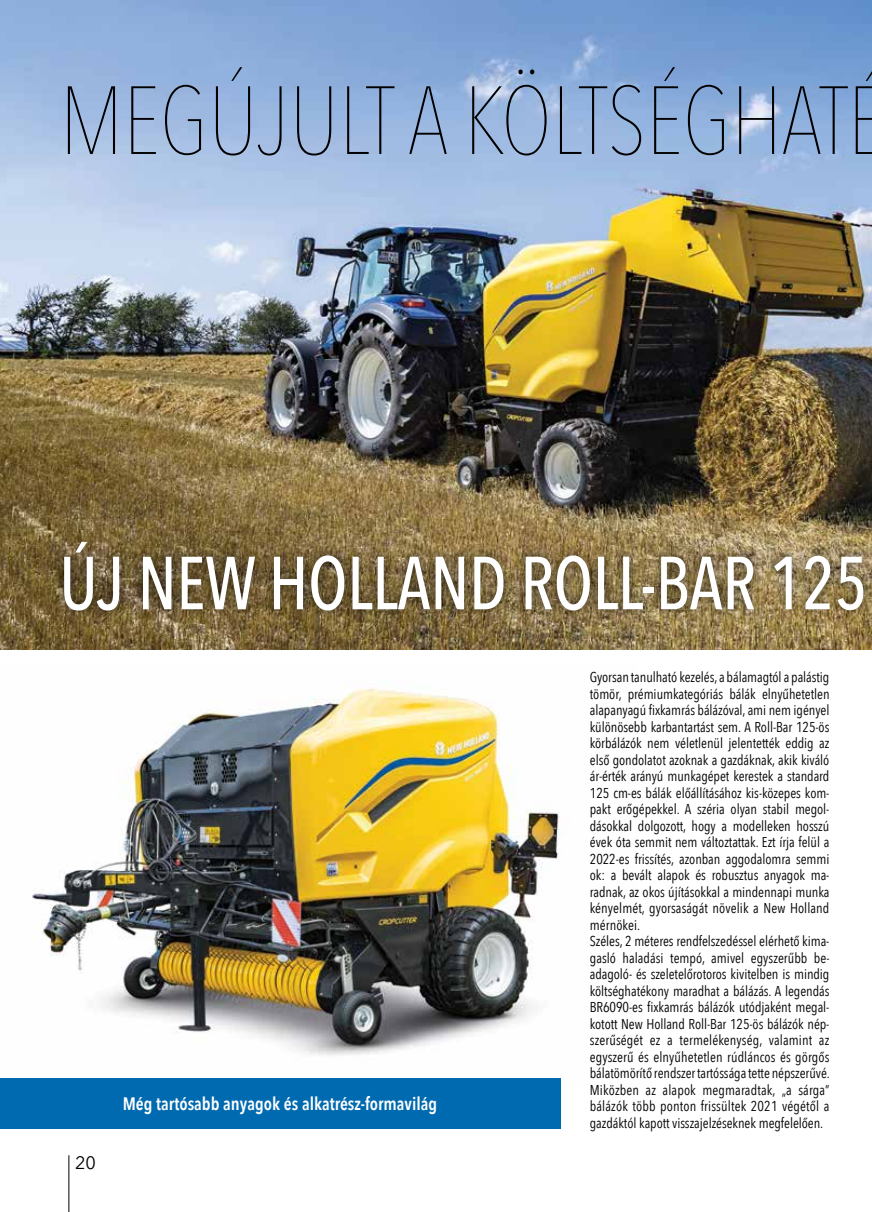
<style>
.page{position:relative;width:872px;height:1212px;background:#fff}
.page>*{position:absolute;margin:0;border:0;box-sizing:border-box;transform-origin:0 0}
.t1{font:200 95.55px "Avenir Next Condensed";letter-spacing:-.005em;color:#000}
.t2{font:500 74.25px "Avenir Next Condensed";letter-spacing:-.005em;color:#fff;scale:.92 1}
.t3{font:600 18px "Avenir Next Condensed";color:#fff}
.t4{font:18px "Avenir Next";color:#000}
.t5{font:14.25px/16.5px "Avenir Next Condensed";letter-spacing:-.005em;color:#000}
</style>
<div class="page">
<img style="left:0;top:0;width:872px;height:650px">
<div style="left:50px;top:528px;width:822px;height:96px;background:#000;opacity:.4"></div>
<div style="left:55px;top:532px;width:817px;height:87px;background:#000;opacity:.33"></div>
<img style="left:32px;top:688px;width:529px;height:402px">
<div style="left:0;top:1078px;width:560px;height:50px;background:#006ab0"></div>
<hr style="left:68px;top:1155px;width:1px;height:57px;background:#000">
<h1 class="t1" style="left:59px;top:64px;width:826px">MEGÚJULT A KÖLTSÉGHATÉ</h1>
<h2 class="t2" style="left:59px;top:538px;width:879px">ÚJ NEW HOLLAND ROLL-BAR 125</h2>
<p class="t4" style="left:75px;top:1147px;width:22px">20</p>
<p class="t3" style="left:123px;top:1088px;width:316px">Még tartósabb anyagok és alkatrész-formavilág</p>
<p class="t5" style="left:590px;top:668px;width:241px">Gyorsan tanulható kezelés, a bálamagtól a palástig tömör, prémiumkategóriás bálák elnyűhetetlen alapanyagú fixkamrás bálázóval, ami nem igényel különösebb karbantartást sem. A Roll-Bar 125-ös körbálázók nem véletlenül jelentették eddig az első gondolatot azoknak a gazdáknak, akik kiváló ár-érték arányú munkagépet kerestek a standard 125 cm-es bálák előállításához kis-közepes kom&shy;pakt erőgépekkel. A széria olyan stabil megol&shy;dásokkal dolgozott, hogy a modelleken hosszú évek óta semmit nem változtattak. Ezt írja felül a 2022-es frissítés, azonban aggodalomra semmi ok: a bevált alapok és robusztus anyagok ma&shy;radnak, az okos újításokkal a mindennapi munka kényelmét, gyorsaságát növelik a New Holland mérnökei.<br>Széles, 2 méteres rendfelszedéssel elérhető kima&shy;gasló haladási tempó, amivel egyszerűbb be&shy;adagoló- és szeletelőrotoros kivitelben is mindig költséghatékony maradhat a bálázás. A legendás BR6090-es fixkamrás bálázók utódjaként megal&shy;kotott New Holland Roll-Bar 125-ös bálázók nép&shy;szerűségét ez a termelékenység, valamint az egyszerű és elnyűhetetlen rúdláncos és görgős bálatömörítő rendszer tartóssága tette népszerűvé.<br>Miközben az alapok megmaradtak, „a sárga” bálázók több ponton frissültek 2021 végétől a gazdáktól kapott visszajelzéseknek megfelelően.</p>
</div>
